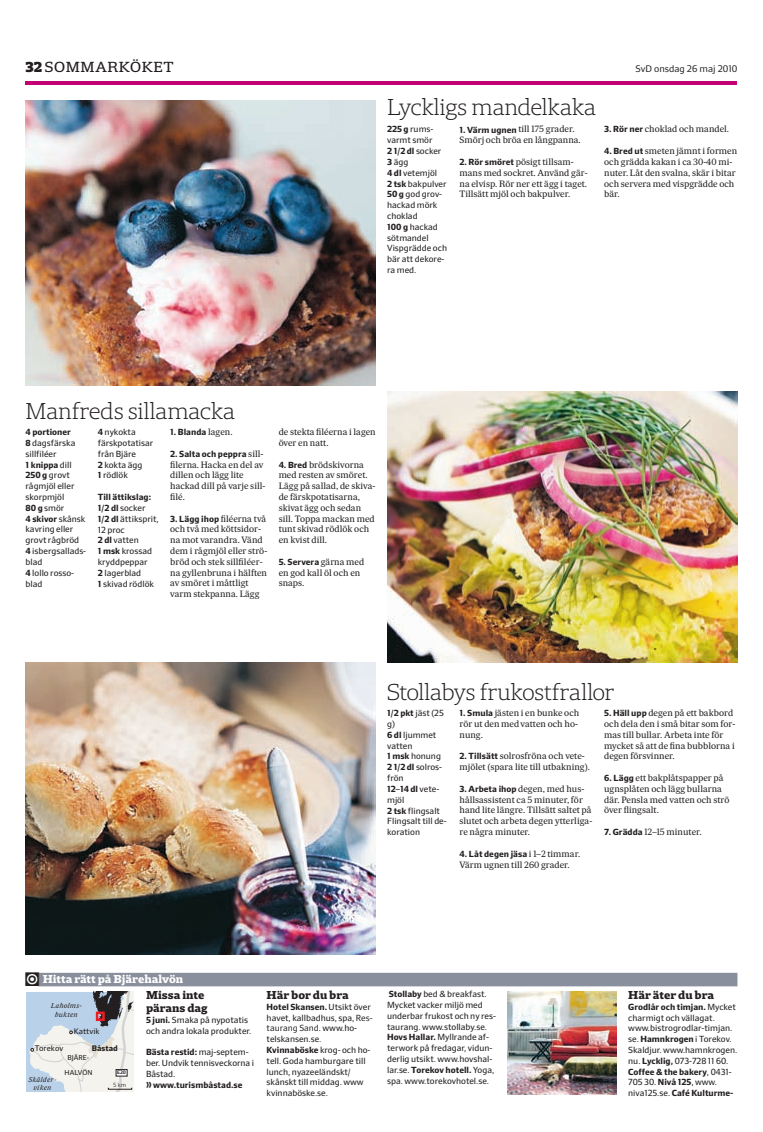
<style>
.page{position:relative;width:763px;height:1132px;background:#fff}
.page>*{position:absolute;margin:0;border:0;box-sizing:border-box;transform-origin:0 0}
.t1{font:200 22px "Sueca Slab";letter-spacing:-.02em;color:#231f20}
.t2{font:500 14px "Sueca Slab";letter-spacing:.05em;color:#231f20}
.t3{font:800 11px/13px "Sueca Slab";color:#231f20}
.t4{font:800 11px "Sueca Slab";color:#fff}
.t5{font:9.2px "Sueca Sans";color:#231f20}
.t6{font:8.8px/10.8px "Sueca Text";color:#231f20}
.t7{font:500 8.5px/10.8px "Sueca Sans";color:#231f20}
.t8{font:700 8.5px "Sueca Sans";color:#231f20}
.t9{font:500 7.7px "Sueca Sans";color:#231f20}
.t10{font:700 7.7px "Sueca Sans";color:#231f20}
.t11{font:italic 6.8px/8.8px "Sueca Text";letter-spacing:.05em;color:#231f20;text-align:center}
.t12{font:500 6.8px/14.7px "Sueca Sans";color:#231f20;text-align:center}
.t13{font:300 5.8px "Sueca Sans";color:#231f20}
.t14{font:600 4.9px "Sueca Sans";color:#231f20}
.s1{font-weight:800}
.s2{font-weight:700}
.s3{font-family:"Sueca Sans";font-weight:700;font-size:8.5px}
.s4{font-family:"Sueca Text";font-weight:400;font-size:8.8px}
.s5{font-weight:400}
</style>
<div class="page">
<hr style="left:26px;top:81px;width:711px;height:3px;background:#c30175">
<img style="left:507px;top:991px;width:109px;height:103px">
<div style="left:38px;top:972px;width:699px;height:14px;background:#8a8f9d"></div>
<div style="left:26px;top:990px;width:109px;height:104px;background:linear-gradient(to right,#fff,#fff)"></div>
<img style="left:387px;top:392px;width:350px;height:270px">
<img style="left:26px;top:662px;width:350px;height:292px">
<img style="left:26px;top:100px;width:350px;height:285px">
<svg style="left:26px;top:972px;width:109px;height:119px"></svg>
<h2 class="t2" style="left:26px;top:58px;width:150px"><span class="s1">32</span> SOMMARKÖKET</h2>
<p class="t5" style="left:635px;top:63px;width:103px">SvD onsdag 26 maj 2010</p>
<h1 class="t1" style="left:387px;top:93px;width:211px">Lyckligs mandelkaka</h1>
<p class="t7" style="left:387px;top:124px;width:61px"><span class="s2">225 g</span> rums&shy;varmt smör<br><span class="s2">2 1/2 dl</span> socker<br><span class="s2">3</span> ägg<br><span class="s2">4 dl</span> vetemjöl<br><span class="s2">2 tsk</span> bakpulver<br><span class="s2">50 g</span> god grov&shy;hackad mörk choklad<br><span class="s2">100 g</span> hackad sötmandel<br>Vispgrädde och bär att dekore&shy;ra med.</p>
<p class="t6" style="left:459px;top:124px;width:123px"><span class="s3">1. Värm ugnen</span> till 175 grader.<br>Smörj och bröa en långpanna.</p>
<p class="t6" style="left:459px;top:156px;width:130px"><span class="s3">2. Rör smöret</span> pösigt tillsam&shy;mans med sockret. Använd gär&shy;na elvisp. Rör ner ett ägg i taget.<br>Tillsätt mjöl och bakpulver.</p>
<p class="t6" style="left:604px;top:124px;width:126px"><span class="s3">3. Rör ner</span> choklad och mandel.</p>
<p class="t6" style="left:604px;top:145px;width:135px"><span class="s3">4. Bred ut</span> smeten jämnt i formen och grädda kakan i ca 30-40 mi&shy;nuter. Låt den svalna, skär i bitar och servera med vispgrädde och bär.</p>
<h1 class="t1" style="left:26px;top:397px;width:211px">Manfreds sillamacka</h1>
<p class="t8" style="left:170px;top:426px;width:64px">1. Blanda <span class="s4">lagen.</span></p>
<p class="t8" style="left:170px;top:448px;width:95px">2. Salta och peppra <span class="s4">sill-</span></p>
<p class="t6" style="left:170px;top:459px;width:97px">filerna. Hacka en del av dillen och lägg lite hackad dill på varje sill&shy;filé.</p>
<p class="t6" style="left:170px;top:513px;width:99px"><span class="s3">3. Lägg ihop</span> filéerna två och två med köttsidor&shy;na mot varandra. Vänd dem i rågmjöl eller strö&shy;bröd och stek sillfiléer&shy;na gyllenbruna i hälften av smöret i måttligt varm stekpanna. Lägg</p>
<p class="t7" style="left:26px;top:426px;width:62px"><span class="s2">4 portioner<br>8</span> dagsfärska sillfiléer<br><span class="s2">1 knippa</span> dill<br><span class="s2">250 g</span> grovt rågmjöl eller skorpmjöl<br><span class="s2">80 g</span> smör<br><span class="s2">4 skivor</span> skånsk kavring eller grovt rågbröd<br><span class="s2">4</span> isbergsallads&shy;blad<br><span class="s2">4</span> lollo rosso&shy;blad</p>
<p class="t7" style="left:98px;top:426px;width:57px"><span class="s2">4</span> nykokta färskpotatisar från Bjäre<br><span class="s2">2</span> kokta ägg<br><span class="s2">1</span> rödlök</p>
<p class="t7" style="left:98px;top:491px;width:62px"><span class="s2">Till ättikslag:<br>1/2 dl</span> socker<br><span class="s2">1/2 dl</span> ättiksprit,<br>12 proc<br><span class="s2">2 dl</span> vatten<br><span class="s2">1 msk</span> krossad kryddpeppar<br><span class="s2">2</span> lagerblad<br><span class="s2">1</span> skivad rödlök</p>
<p class="t6" style="left:279px;top:426px;width:99px">de stekta filéerna i lagen över en natt.</p>
<p class="t6" style="left:279px;top:459px;width:98px"><span class="s3">4. Bred</span> brödskivorna med resten av smöret.<br>Lägg på sallad, de skiva&shy;de färskpotatisarna, skivat ägg och sedan sill. Toppa mackan med tunt skivad rödlök och en kvist dill.</p>
<p class="t8" style="left:279px;top:556px;width:87px">5. Servera <span class="s4">gärna med</span></p>
<p class="t6" style="left:279px;top:567px;width:83px">en god kall öl och en snaps.</p>
<h1 class="t1" style="left:387px;top:678px;width:229px">Stollabys frukostfrallor</h1>
<p class="t7" style="left:387px;top:707px;width:61px"><span class="s2">1/2 pkt</span> jäst (25 g)<br><span class="s2">6 dl</span> ljummet vatten<br><span class="s2">1 msk</span> honung<br><span class="s2">2 1/2 dl</span> solros&shy;frön<br><span class="s2">12–14 dl</span> vete&shy;mjöl<br><span class="s2">2 tsk</span> flingsalt<br>Flingsalt till de&shy;koration</p>
<p class="t6" style="left:459px;top:707px;width:121px"><span class="s3">1. Smula</span> jästen i en bunke och rör ut den medvatten och ho&shy;nung.</p>
<p class="t6" style="left:604px;top:707px;width:133px"><span class="s3">5. Häll upp</span> degen på ett bakbord och dela den i små bitar som for&shy;mas till bullar. Arbeta inte för mycket så att de fina bubblorna i degen försvinner.</p>
<p class="t6" style="left:604px;top:772px;width:127px"><span class="s3">6. Lägg</span> ett bakplåtspapper på ugnsplåten och lägg bullarna där. Pensla med vatten och strö över flingsalt.</p>
<p class="t6" style="left:604px;top:826px;width:99px"><span class="s3">7. Grädda</span> 12–15 minuter.</p>
<p class="t6" style="left:459px;top:750px;width:132px"><span class="s3">2. Tillsätt</span> solrosfröna och vete&shy;mjölet (spara lite till utbakning).</p>
<p class="t6" style="left:459px;top:783px;width:134px"><span class="s3">3. Arbeta ihop</span> degen, med hus&shy;hållsassistent ca 5 minuter, för hand lite längre. Tillsätt saltet på slutet och arbeta degen ytterliga&shy;re några minuter.</p>
<p class="t8" style="left:459px;top:848px;width:122px">4. Låt degen jäsa <span class="s4">i 1–2 timmar.</span></p>
<p class="t6" style="left:459px;top:858px;width:112px">Värm ugnen till 260 grader.</p>
<p class="t4" style="left:43px;top:972px;width:142px">Hitta rätt på Bjärehalvön</p>
<p class="t11" style="left:51px;top:1000px;width:32px">Laholms&shy;bukten</p>
<p class="t9" style="left:35px;top:1043px;width:30px">Torekov</p>
<p class="t9" style="left:74px;top:1025px;width:27px">Kattvik</p>
<p class="t10" style="left:92px;top:1042px;width:27px">Båstad</p>
<p class="t11" style="left:28px;top:1074px;width:29px">Skälder&shy;viken</p>
<p class="t12" style="left:65px;top:1050px;width:29px">BJÄRE-<br>HALVÖN</p>
<p class="t14" style="left:117px;top:1069px;width:10px">E20</p>
<p class="t13" style="left:113px;top:1080px;width:14px">5 km</p>
<p class="t3" style="left:146px;top:988px;width:63px">Missa inte pärans dag</p>
<p class="t7" style="left:146px;top:1013px;width:107px"><span class="s2">5 juni.</span> Smaka på nypotatis och andra lokala produkter.</p>
<p class="t7" style="left:146px;top:1046px;width:110px"><span class="s2">Bästa restid:</span> maj-septem&shy;ber. Undvik tennisveckorna i<br>Båstad.</p>
<p class="t8" style="left:153px;top:1078px;width:91px">www.turismbåstad.se</p>
<p class="t3" style="left:266px;top:988px;width:84px">Här bor du bra</p>
<p class="t7" style="left:266px;top:1000px;width:107px"><span class="s2">Hotel Skansen.</span> Utsikt över havet, kallbadhus, spa, <span class="s5">Res&shy;taurang Sand</span>. www.ho&shy;telskansen.se.<br><span class="s2">Kvinnaböske</span> krog- och ho&shy;tell. Goda hamburgare till lunch, nyazeeländskt/ skånskt till middag. www kvinnaböske.se.</p>
<p class="t7" style="left:387px;top:988px;width:110px"><span class="s2">Stollaby</span> bed &amp; breakfast.<br>Mycket vacker miljö med underbar frukost och ny res&shy;taurang. www.stollaby.se.<br><span class="s2">Hovs Hallar.</span> Myllrande af&shy;terwork på fredagar, vidun&shy;derlig utsikt. www.hovshal&shy;lar.se. <span class="s2">Torekov hotell.</span> Yoga, spa. www.torekovhotel.se.</p>
<p class="t3" style="left:628px;top:988px;width:87px">Här äter du bra</p>
<p class="t7" style="left:628px;top:1000px;width:110px"><span class="s2">Grodlår och timjan.</span> Mycket charmigt och vällagat. www.bistrogrodlar-timjan. se. <span class="s2">Hamnkrogen</span> i Torekov.<br>Skaldjur. www.hamnkrogen. nu. <span class="s2">Lycklig,</span> 073-728 11 60.<br><span class="s2">Coffee &amp; the bakery</span>, 0431-<br>705 30. <span class="s2">Nivå 125</span>, www. niva125.se. <span class="s2">Café Kulturme-</span></p>
</div>
